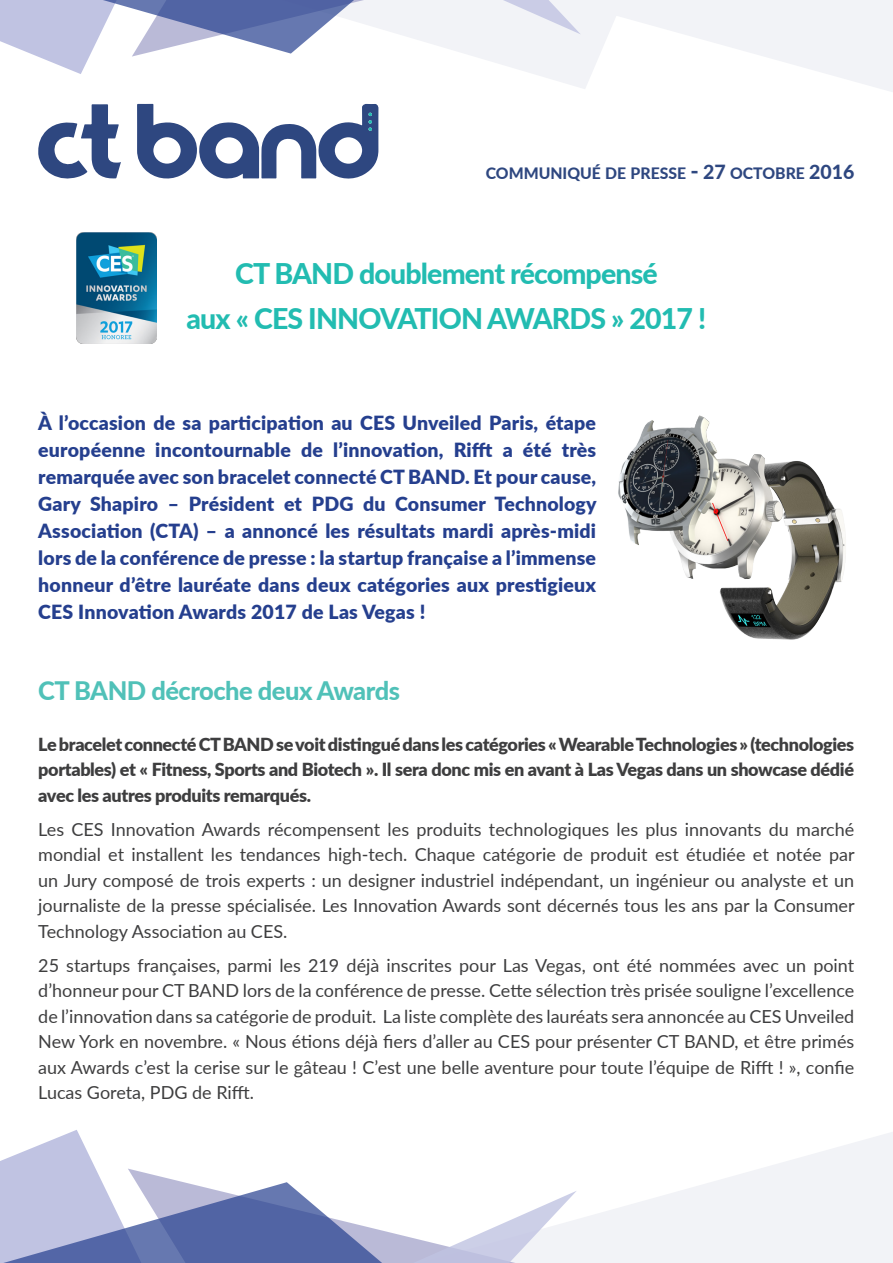
<style>
.page{position:relative;width:893px;height:1263px;background:#fff}
.page>*{position:absolute;margin:0;border:0;box-sizing:border-box;transform-origin:0 0}
.t1{font:800 28.5px "Lato";letter-spacing:-.03em;color:#22bcb1}
.t2{font:800 25.5px "Lato";letter-spacing:-.02em;color:#50c1b8}
.t3{font:900 19.5px/27px "Lato";letter-spacing:.01em;color:#253f8e;text-align:justify}
.t4{font:18px/25.5px "Lato";color:#3e3e3f;text-align:justify}
.t5{font:900 18px/25.5px "Lato";letter-spacing:-.02em;color:#3e3e3f;text-align:justify}
.t6{font:800 15.75px "Lato";color:#2e4780}
.s1{font-size:22.5px}
.s2{font-size:19.5px}
</style>
<div class="page">
<svg style="left:38px;top:104px;width:83px;height:75px"></svg>
<svg style="left:137px;top:104px;width:241px;height:75px"></svg>
<img style="left:618px;top:415px;width:228px;height:225px">
<svg style="left:0;top:0;width:893px;height:92px"></svg>
<img style="left:77px;top:232px;width:79px;height:111px">
<svg style="left:670px;top:1132px;width:223px;height:131px;fill:#f2f3f7"></svg>
<svg style="left:0;top:1136px;width:670px;height:127px"></svg>
<p class="t6" style="left:486px;top:161px;width:370px">COMMUNIQUÉ DE PRESSE <span class="s1">-</span> <span class="s2">27</span> OCTOBRE <span class="s2">2016</span></p>
<p class="t1" style="left:235px;top:253px;width:424px">CT BAND doublement récompensé</p>
<p class="t1" style="left:187px;top:298px;width:521px">aux « CES INNOVATION AWARDS » 2017 !</p>
<p class="t3" style="left:38px;top:408px;width:560px">À l’occasion de sa participation au CES Unveiled Paris, étape européenne incontournable de l’innovation, Rifft a été très remarquée avec son bracelet connecté CT BAND. Et pour cause, Gary Shapiro – Président et PDG du Consumer Technology Association (CTA) – a annoncé les résultats mardi après-midi lors de la conférence de presse : la startup française a l’immense honneur d’être lauréate dans deux catégories aux prestigieux CES Innovation Awards 2017 de Las Vegas !</p>
<p class="t2" style="left:38px;top:671px;width:363px">CT BAND décroche deux Awards</p>
<p class="t5" style="left:38px;top:731px;width:817px">Le bracelet connecté CT BAND se voit distingué dans les catégories « Wearable Technologies » (technologies portables) et « Fitness, Sports and Biotech ». Il sera donc mis en avant à Las Vegas dans un showcase dédié avec les autres produits remarqués.</p>
<p class="t4" style="left:38px;top:816px;width:818px">Les CES Innovation Awards récompensent les produits technologiques les plus innovants du marché mondial et installent les tendances high-tech. Chaque catégorie de produit est étudiée et notée par un Jury composé de trois experts : un designer industriel indépendant, un ingénieur ou analyste et un journaliste de la presse spécialisée. Les Innovation Awards sont décernés tous les ans par la Consumer Technology Association au CES.</p>
<p class="t4" style="left:38px;top:952px;width:818px">25 startups françaises, parmi les 219 déjà inscrites pour Las Vegas, ont été nommées avec un point d’honneur pour CT BAND lors de la conférence de presse. Cette sélection très prisée souligne l’excellence de l’innovation dans sa catégorie de produit. La liste complète des lauréats sera annoncée au CES Unveiled New York en novembre. « Nous étions déjà fiers d’aller au CES pour présenter CT BAND, et être primés aux Awards c’est la cerise sur le gâteau ! C’est une belle aventure pour toute l’équipe de Rifft ! », confie Lucas Goreta, PDG de Rifft.</p>
</div>
